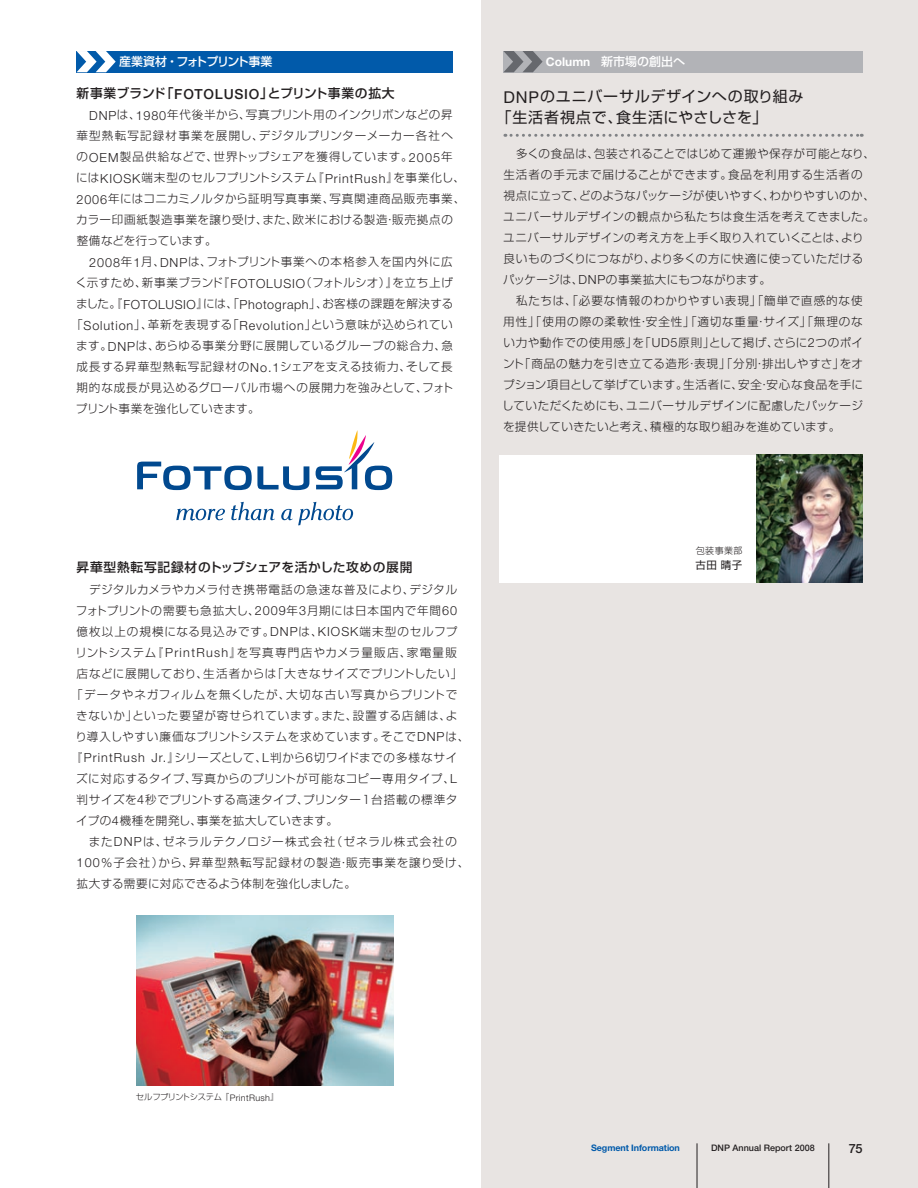
<style>
.page{position:relative;width:918px;height:1188px;background:#fff}
.page>*{position:absolute;margin:0;border:0;box-sizing:border-box;transform-origin:0 0}
.t1{font:15px/21px "Shin Go Pro";letter-spacing:.05em;color:#231f20}
.t2{font:500 12.75px "Shin Go Pro";letter-spacing:.04em;color:#231f20}
.t3{font:500 12.75px "Helvetica Neue";color:#231f20}
.t4{font:500 12px "Shin Go Pro";letter-spacing:-.07em;color:#fff}
.t5{font:500 12px "Shin Go Pro";color:#fff}
.t6{font:300 11.55px/21px "Shin Go Pro";letter-spacing:.045em;color:#231f20}
.t7{font:300 11.55px "Shin Go Pro";letter-spacing:.085em;color:#231f20}
.t8{font:300 11.55px "Shin Go Pro";letter-spacing:.07em;color:#231f20}
.t9{font:300 11.55px "Shin Go Pro";letter-spacing:.065em;color:#231f20}
.t10{font:300 11.55px "Shin Go Pro";letter-spacing:.09em;color:#231f20}
.t11{font:300 11.55px "Shin Go Pro";letter-spacing:.105em;color:#231f20}
.t12{font:300 11.55px "Shin Go Pro";letter-spacing:.02em;color:#231f20}
.t13{font:300 11.55px "Shin Go Pro";letter-spacing:.01em;color:#231f20}
.t14{font:10.5px "Shin Go Pro";color:#231f20}
.t15{font:500 9px "Helvetica Neue";color:#231f20}
.t16{font:700 9px "Helvetica Neue";letter-spacing:-.01em;color:#015aaa}
.t17{font:300 9px "Shin Go Pro";letter-spacing:.04em;color:#231f20}
.t18{font:300 8.25px "Shin Go Pro";letter-spacing:-.035em;color:#231f20}
.s1{font-family:"Helvetica Neue";font-size:13.95px}
.s2{font-family:"Helvetica Neue";font-size:12.6px}
.s3{font-family:"Helvetica Neue";font-weight:700}
.s4{font-family:"Helvetica Neue";font-size:16.35px}
.s5{font-family:"Helvetica Neue";font-size:9px}
</style>
<div class="page">
<div style="left:482px;top:0;width:436px;height:1188px;background:#e8e4e2"></div>
<hr style="left:829px;top:1143px;width:1px;height:45px;background:#231f20">
<hr style="left:697px;top:1143px;width:1px;height:45px;background:#231f20">
<svg style="left:176px;top:509px;width:49px;height:11px"></svg>
<svg style="left:231px;top:502px;width:44px;height:18px"></svg>
<svg style="left:281px;top:502px;width:72px;height:23px"></svg>
<svg style="left:137px;top:462px;width:172px;height:28px"></svg>
<svg style="left:316px;top:430px;width:76px;height:60px"></svg>
<div style="left:77px;top:51px;width:376px;height:21px;background:#015aaa"></div>
<svg style="left:77px;top:51px;width:39px;height:21px"></svg>
<img style="left:136px;top:915px;width:257px;height:171px">
<div style="left:503px;top:51px;width:360px;height:21px;background:#b2b3b7"></div>
<svg style="left:503px;top:51px;width:40px;height:21px"></svg>
<svg style="left:505px;top:134px;width:357px;height:3px"></svg>
<div style="left:499px;top:455px;width:267px;height:128px;background:#fff"></div>
<img style="left:756px;top:455px;width:107px;height:128px">
<p class="t4" style="left:119px;top:52px;width:155px">産業資材・フォトプリント事業</p>
<p class="t2" style="left:77px;top:83px;width:320px">新事業ブランド「<span class="s1">FOTOLUSIO</span>」とプリント事業の拡大</p>
<p class="t6" style="left:76px;top:103px;width:391px;text-indent:13px"><span class="s2">DNP</span>は、<span class="s2">1980</span>年代後半から、写真プリント用のインクリボンなどの昇華型熱転写記録材事業を展開し、デジタルプリンターメーカー各社への<span class="s2">OEM</span>製品供給などで、世界トップシェアを獲得しています。<span class="s2">2005</span>年には<span class="s2">KIOSK</span>端末型のセルフプリントシステム『<span class="s2">PrintRush</span>』を事業化し、<span class="s2">2006</span>年にはコニカミノルタから証明写真事業、写真関連商品販売事業、カラー印画紙製造事業を譲り受け、また、欧米における製造・販売拠点の整備などを行っています。</p>
<p class="t6" style="left:89px;top:250px;width:365px"><span class="s2">2008</span>年<span class="s2">1</span>月、<span class="s2">DNP</span>は、フォトプリント事業への本格参入を国内外に広</p>
<p class="t6" style="left:75px;top:271px;width:379px">く示すため、新事業ブランド『<span class="s2">FOTOLUSIO</span>（フォトルシオ）』を立ち上げ</p>
<p class="t6" style="left:76px;top:292px;width:379px">ました。『<span class="s2">FOTOLUSIO</span>』には、「<span class="s2">Photograph</span>」、お客様の課題を解決する</p>
<p class="t6" style="left:71px;top:313px;width:383px">「<span class="s2">Solution</span>」、革新を表現する「<span class="s2">Revolution</span>」という意味が込められてい</p>
<p class="t6" style="left:76px;top:334px;width:378px">ます。<span class="s2">DNP</span>は、あらゆる事業分野に展開しているグループの総合力、急</p>
<p class="t8" style="left:77px;top:358px;width:378px">成長する昇華型熱転写記録材の<span class="s2">No.1</span>シェアを支える技術力、そして長</p>
<p class="t9" style="left:77px;top:379px;width:378px">期的な成長が見込めるグローバル市場への展開力を強みとして、フォト</p>
<p class="t13" style="left:76px;top:400px;width:185px">プリント事業を強化していきます。</p>
<p class="t5" style="left:546px;top:52px;width:141px"><span class="s3">Column</span> 新市場の創出へ</p>
<p class="t1" style="left:496px;top:84px;width:309px;text-indent:7px"><span class="s4">DNP</span>のユニバーサルデザインへの取り組み「生活者視点で、食生活にやさしさを」</p>
<p class="t6" style="left:503px;top:141px;width:373px;text-indent:13px">多くの食品は、包装されることではじめて運搬や保存が可能となり、生活者の手元まで届けることができます。食品を利用する生活者の視点に立って、どのようなパッケージが使いやすく、わかりやすいのか、ユニバーサルデザインの観点から私たちは食生活を考えてきました。ユニバーサルデザインの考え方を上手く取り入れていくことは、より良いものづくりにつながり、より多くの方に快適に使っていただけるパッケージは、<span class="s2">DNP</span>の事業拡大にもつながります。</p>
<p class="t6" style="left:502px;top:288px;width:363px;text-align:justify;text-indent:14px">私たちは、「必要な情報のわかりやすい表現」「簡単で直感的な使用性」「使用の際の柔軟性・安全性」「適切な重量・サイズ」「無理のない力や動作での使用感」を「<span class="s2">UD5</span>原則」として掲げ、さらに<span class="s2">2</span>つのポイント「商品の魅力を引き立てる造形・表現」「分別・排出しやすさ」をオプション項目として挙げています。生活者に、安全・安心な食品を手にしていただくためにも、ユニバーサルデザインに配慮したパッケージを提供していきたいと考え、積極的な取り組みを進めています。</p>
<p class="t2" style="left:77px;top:557px;width:338px">昇華型熱転写記録材のトップシェアを活かした攻めの展開</p>
<p class="t6" style="left:89px;top:577px;width:370px">デジタルカメラやカメラ付き携帯電話の急速な普及により、デジタル</p>
<p class="t6" style="left:76px;top:598px;width:383px">フォトプリントの需要も急拡大し、<span class="s2">2009</span>年<span class="s2">3</span>月期には日本国内で年間<span class="s2">60</span></p>
<p class="t10" style="left:77px;top:622px;width:382px">億枚以上の規模になる見込みです。<span class="s2">DNP</span>は、<span class="s2">KIOSK</span>端末型のセルフプ</p>
<p class="t7" style="left:76px;top:643px;width:383px">リントシステム『<span class="s2">PrintRush</span>』を写真専門店やカメラ量販店、家電量販</p>
<p class="t6" style="left:77px;top:661px;width:387px">店などに展開しており、生活者からは「大きなサイズでプリントしたい」</p>
<p class="t8" style="left:71px;top:685px;width:388px">「データやネガフィルムを無くしたが、大切な古い写真からプリントで</p>
<p class="t9" style="left:76px;top:706px;width:383px">きないか」といった要望が寄せられています。また、設置する店舗は、よ</p>
<p class="t6" style="left:75px;top:724px;width:395px">り導入しやすい廉価なプリントシステムを求めています。そこで<span class="s2">DNP</span>は、</p>
<p class="t6" style="left:71px;top:745px;width:388px">『<span class="s2">PrintRush Jr.</span>』シリーズとして、<span class="s2">L</span>判から<span class="s2">6</span>切ワイドまでの多様なサイ</p>
<p class="t6" style="left:76px;top:766px;width:382px">ズに対応するタイプ、写真からのプリントが可能なコピー専用タイプ、<span class="s2">L</span></p>
<p class="t6" style="left:77px;top:787px;width:382px">判サイズを<span class="s2">4</span>秒でプリントする高速タイプ、プリンター１台搭載の標準タ</p>
<p class="t6" style="left:76px;top:808px;width:263px">イプの<span class="s2">4</span>機種を開発し、事業を拡大していきます。</p>
<p class="t7" style="left:89px;top:832px;width:370px">また<span class="s2">DNP</span>は、ゼネラルテクノロジー株式会社（ゼネラル株式会社の</p>
<p class="t11" style="left:77px;top:853px;width:394px"><span class="s2">100%</span>子会社）から、昇華型熱転写記録材の製造・販売事業を譲り受け、</p>
<p class="t12" style="left:76px;top:874px;width:281px">拡大する需要に対応できるよう体制を強化しました。</p>
<p class="t17" style="left:696px;top:544px;width:48px">包装事業部</p>
<p class="t14" style="left:696px;top:557px;width:48px">古田晴子</p>
<p class="t18" style="left:136px;top:1091px;width:145px">セルフプリントシステム『<span class="s5">PrintRush</span>』</p>
<p class="t16" style="left:591px;top:1142px;width:90px">Segment Information</p>
<p class="t15" style="left:711px;top:1142px;width:105px">DNP Annual Report 2008</p>
<p class="t3" style="left:849px;top:1141px;width:16px">75</p>
</div>
